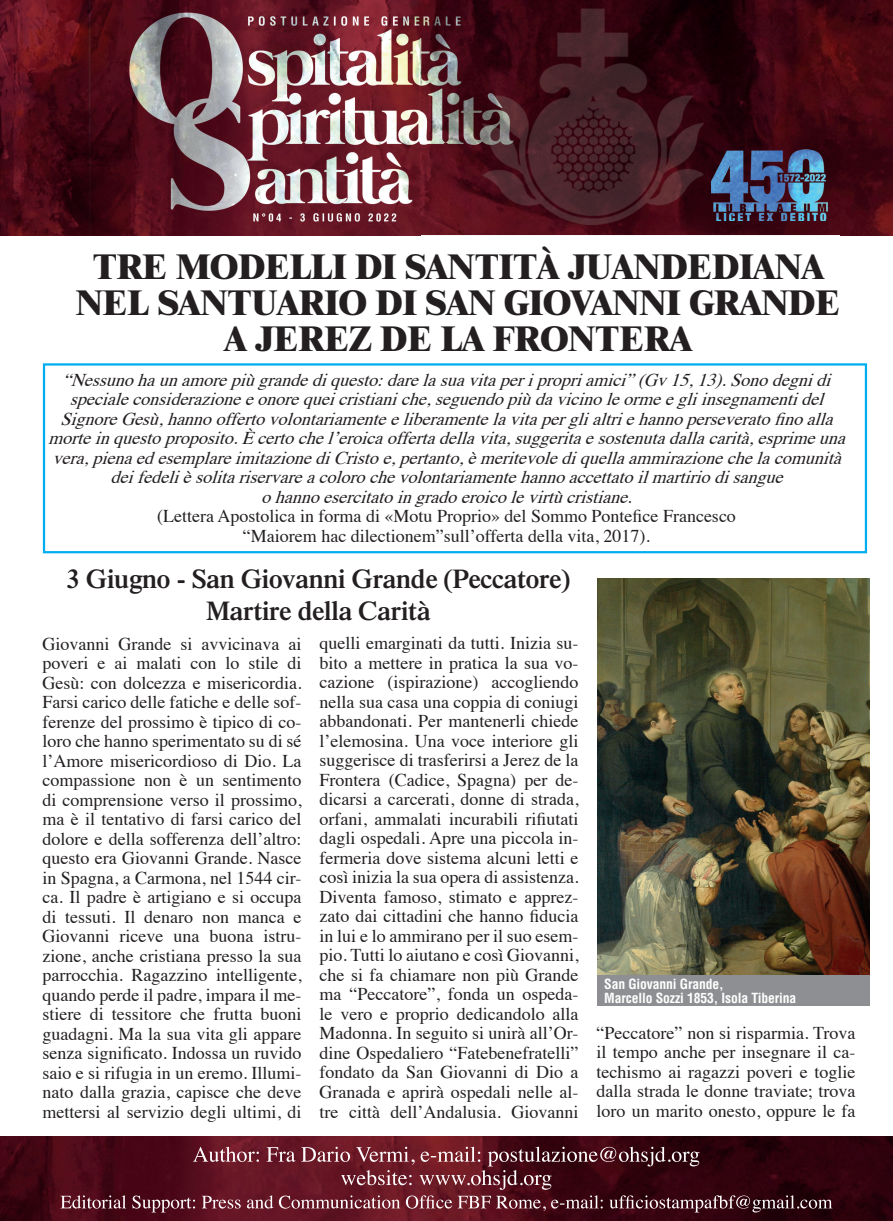
<style>
.page{position:relative;width:893px;height:1221px;background:#fff}
.page>*{position:absolute;margin:0;border:0;box-sizing:border-box;transform-origin:0 0}
.t1{font:800 34.5px/36px "Times";color:#231f20;text-align:center}
.t2{font:600 27px/32.4px "Times";letter-spacing:-.01em;color:#231f20;text-align:center}
.t3{font:18px/19.5px "Times";color:#231f20;text-align:justify}
.t4{font:italic 18px/19.5px "Times";color:#231f20;text-align:center}
.t5{font:700 condensed 13.65px/13.6px "Helvetica";letter-spacing:-.01em;color:#fff}
.s1{font-style:normal}
</style>
<div class="page">
<img style="left:0;top:0;width:893px;height:235px">
<img style="left:0;top:1136px;width:893px;height:84px">
<svg style="left:61px;top:1195px;width:771px;height:17px;background:#6f3b45"></svg>
<svg style="left:193px;top:1146px;width:506px;height:43px;background:#692b36"></svg>
<div style="left:43px;top:363px;width:824px;height:190px;border:2px solid #00aeef"></div>
<img style="left:711px;top:150px;width:116px;height:70px">
<img style="left:597px;top:578px;width:273px;height:397px">
<div style="left:597px;top:975px;width:273px;height:30px;background:#8d8f92"></div>
<h1 class="t1" style="left:76px;top:248px;width:766px">TRE MODELLI DI SANTITÀ JUANDEDIANA<br>NEL SANTUARIO DI SAN GIOVANNI GRANDE<br>A JEREZ DE LA FRONTERA</h1>
<p class="t4" style="left:48px;top:368px;width:807px">“Nessunohaunamorepiùgrandediquesto:darelasuavitaperipropriamici”(Gv15,13).Sonodegnidi specialeconsiderazioneeonorequeicristianiche,seguendopiùdavicinoleormeegliinsegnamentidel SignoreGesù,hannooffertovolontariamenteeliberamentelavitaperglialtriehannoperseveratofinoalla morteinquestoproposito.Ècertochel’eroicaoffertadellavita,suggeritaesostenutadallacarità,esprimeuna vera,pienaedesemplareimitazionediCristoe,pertanto,èmeritevolediquellaammirazionechelacomunità deifedelièsolitariservareacolorochevolontariamentehannoaccettatoilmartiriodisangue ohannoesercitatoingradoeroicolevirtùcristiane<span class="s1">.<br>(Lettera Apostolica in forma di «Motu Proprio» del Sommo Pontefice Francesco<br>“Maiorem hac dilectionem”sull’offerta della vita, 2017).</span></p>
<h2 class="t2" style="left:67px;top:561px;width:505px">3 Giugno - San Giovanni Grande (Peccatore)<br>Martire della Carità</h2>
<p class="t3" style="left:43px;top:632px;width:261px">Giovanni Grande si avvicinava ai poveri e ai malati con lo stile di Gesù: con dolcezza e misericordia.<br>Farsi carico delle fatiche e delle sof&shy;ferenze del prossimo è tipico di co&shy;loro che hanno sperimentato su di sé l’Amore misericordioso di Dio. La compassione non è un sentimento di comprensione verso il prossimo, ma è il tentativo di farsi carico del dolore e della sofferenza dell’altro: questo era Giovanni Grande. Nasce in Spagna, a Carmona, nel 1544 cir&shy;ca. Il padre è artigiano e si occupa di tessuti. Il denaro non manca e Giovanni riceve una buona istru&shy;zione, anche cristiana presso la sua parrocchia. Ragazzino intelligente, quando perde il padre, impara il me&shy;stiere di tessitore che frutta buoni guadagni. Ma la sua vita gli appare senza significato. Indossa un ruvido saio e si rifugia in un eremo. Illumi&shy;nato dalla grazia, capisce che deve mettersi al servizio degli ultimi, di</p>
<p class="t3" style="left:320px;top:632px;width:261px">quelli emarginati da tutti. Inizia su&shy;bito a mettere in pratica la sua vo&shy;cazione (ispirazione) accogliendo nella sua casa una coppia di coniugi abbandonati. Per mantenerli chiede l’elemosina. Una voce interiore gli suggerisce di trasferirsi a Jerez de la Frontera (Cadice, Spagna) per de&shy;dicarsi a carcerati, donne di strada, orfani, ammalati incurabili rifiutati dagli ospedali. Apre una piccola in&shy;fermeria dove sistema alcuni letti e così inizia la sua opera di assistenza.<br>Diventa famoso, stimato e apprez&shy;zato dai cittadini che hanno fiducia in lui e lo ammirano per il suo esem&shy;pio. Tutti lo aiutano e così Giovanni, che si fa chiamare non più Grande ma “Peccatore”, fonda un ospeda&shy;le vero e proprio dedicandolo alla Madonna. In seguito si unirà all’Or&shy;dine Ospedaliero “Fatebenefratelli” fondato da San Giovanni di Dio a Granada e aprirà ospedali nelle al&shy;tre città dell’Andalusia. Giovanni</p>
<p class="t5" style="left:604px;top:977px;width:194px">San Giovanni Grande,<br>Marcello Sozzi 1853, Isola Tiberina</p>
<p class="t3" style="left:597px;top:1021px;width:261px">“Peccatore” non si risparmia. Trova il tempo anche per insegnare il ca&shy;techismo ai ragazzi poveri e toglie dalla strada le donne traviate; trova loro un marito onesto, oppure le fa</p>
</div>
